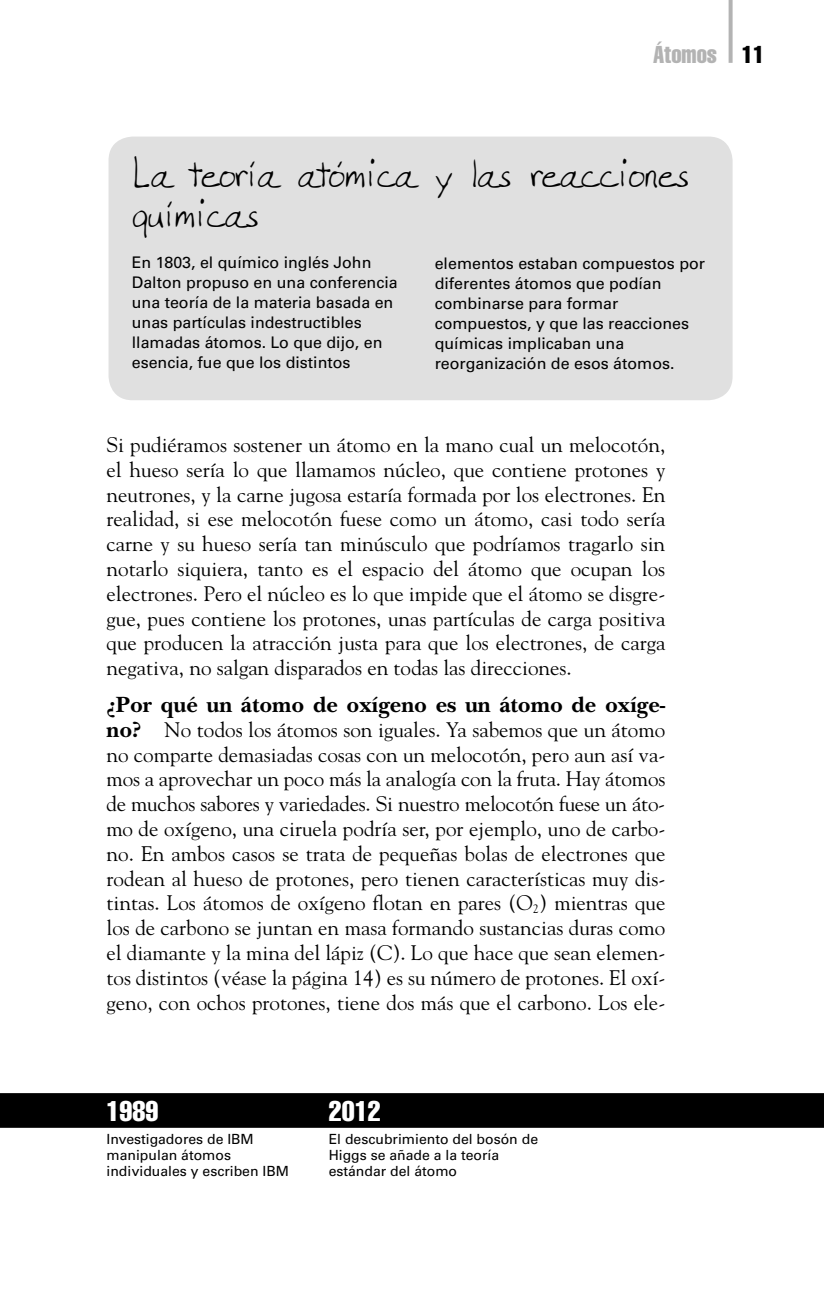
<style>
.page{position:relative;width:824px;height:1303px;background:#fff}
.page>*{position:absolute;margin:0;border:0;box-sizing:border-box;transform-origin:0 0}
.t1{font:48px/40px "Newells Hand";color:#000}
.t2{font:28px "Helvetica LT Std Comp";color:#fff}
.t3{font:24px "Helvetica LT Std Comp";color:#b3b3b3}
.t4{font:700 23px "New Baskerville Std";color:#000}
.t5{font:21px/24.8px "Goudy Std";color:#000;text-align:justify}
.t6{font:16px/20px "Univers LT Std";color:#000}
.t7{font:14px/16px "Univers LT Std";color:#000}
.s1{color:#000}
.s2{font-family:"New Baskerville Std";font-weight:700;font-size:23px}
</style>
<div class="page">
<svg style="left:728px;top:0;width:4px;height:63px"></svg>
<div style="left:108px;top:137px;width:624px;height:263px;background:#e0e0e0;border-radius:24px"></div>
<div style="left:0;top:1093px;width:823px;height:35px;background:#000"></div>
<p class="t3" style="left:653px;top:40px;width:113px">Átomos <span class="s1">11</span></p>
<h1 class="t1" style="left:131px;top:151px;width:558px">La teoría atómica y las reacciones químicas</h1>
<p class="t6" style="left:132px;top:252px;width:267px">En 1803, el químico inglés John<br>Dalton propuso en una conferencia una teoría de la materia basada en unas partículas indestructibles llamadas átomos. Lo que dijo, en esencia, fue que los distintos</p>
<p class="t6" style="left:434px;top:254px;width:272px">elementos estaban compuestos por diferentes átomos que podían combinarse para formar compuestos, y que las reacciones químicas implicaban una reorganización de esos átomos.</p>
<p class="t5" style="left:106px;top:432px;width:560px">Si pudiéramos sostener un átomo en la mano cual un melocotón, el hueso sería lo que llamamos núcleo, que contiene protones y neutrones, y la carne jugosa estaría formada por los electrones. En realidad, si ese melocotón fuese como un átomo, casi todo sería carne y su hueso sería tan minúsculo que podríamos tragarlo sin notarlo siquiera, tanto es el espacio del átomo que ocupan los electrones. Pero el núcleo es lo que impide que el átomo se disgre&shy;gue, pues contiene los protones, unas partículas de carga positiva que producen la atracción justa para que los electrones, de carga negativa, no salgan disparados en todas las direcciones.</p>
<p class="t4" style="left:106px;top:696px;width:560px">¿Por qué un átomo de oxígeno es un átomo de oxíge-</p>
<p class="t5" style="left:106px;top:717px;width:560px"><span class="s2">no?</span> No todos los átomos son iguales. Ya sabemos que un átomo no comparte demasiadas cosas con un melocotón, pero aun así va&shy;mos a aprovechar un poco más la analogía con la fruta. Hay átomos de muchos sabores y variedades. Si nuestro melocotón fuese un áto&shy;mo de oxígeno, una ciruela podría ser, por ejemplo, uno de carbo&shy;no. En ambos casos se trata de pequeñas bolas de electrones que rodean al hueso de protones, pero tienen características muy dis&shy;tintas. Los átomos de oxígeno flotan en pares (O<sub>2</sub>) mientras que los de carbono se juntan en masa formando sustancias duras como el diamante y la mina del lápiz (C). Lo que hace que sean elemen&shy;tos distintos (véase la página 14) es su número de protones. El oxí&shy;geno, con ochos protones, tiene dos más que el carbono. Los ele-</p>
<h2 class="t2" style="left:106px;top:1094px;width:53px">1989</h2>
<h2 class="t2" style="left:328px;top:1094px;width:53px">2012</h2>
<p class="t7" style="left:106px;top:1131px;width:184px">Investigadores de IBM manipulan átomos individuales y escriben IBM</p>
<p class="t7" style="left:328px;top:1131px;width:211px">El descubrimiento del bosón de<br>Higgs se añade a la teoría estándar del átomo</p>
</div>
